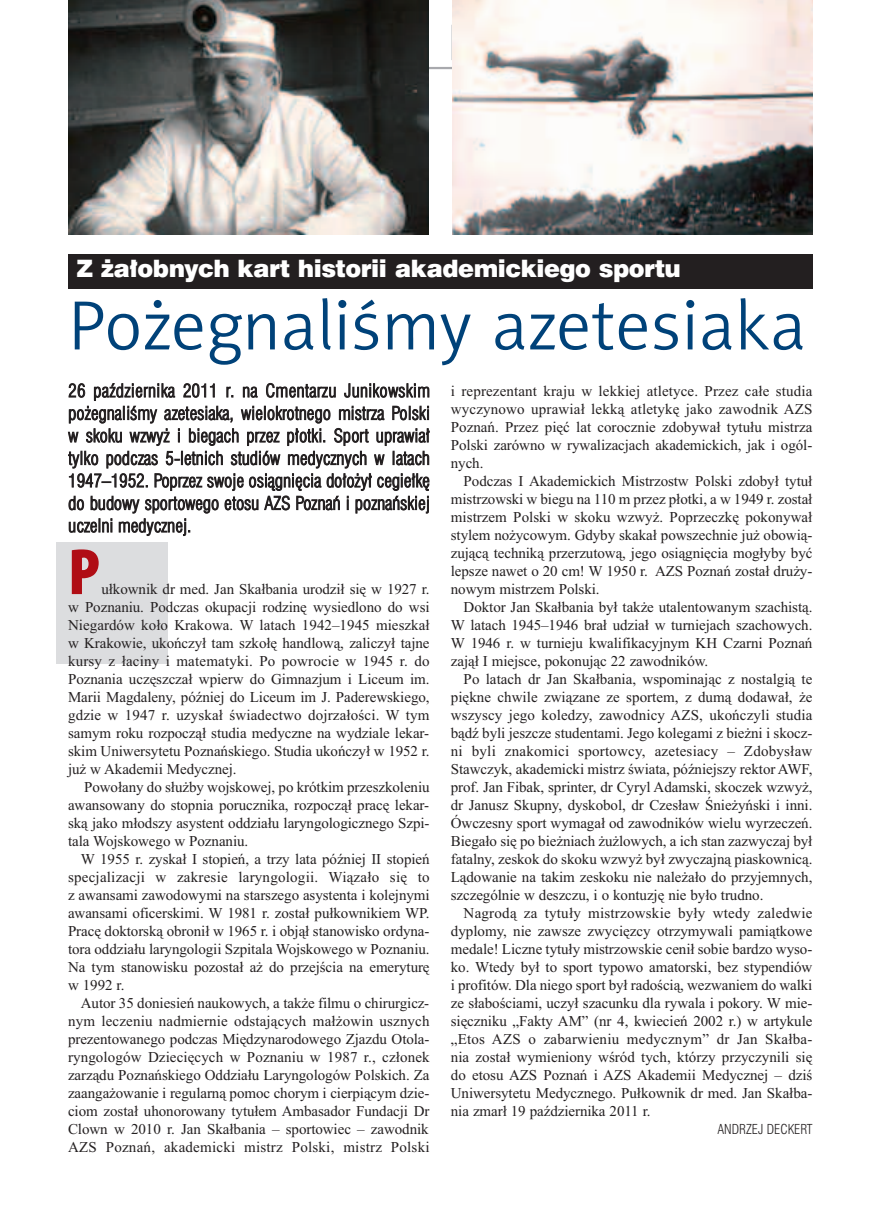
<style>
.page{position:relative;width:872px;height:1212px;background:#fff}
.page>*{position:absolute;margin:0;border:0;box-sizing:border-box;transform-origin:0 0}
.t1{font:70.5px "Naomi Sans EFNTT Light";color:#004279}
.t2{font:900 condensed 66px "Myriad Pro";color:#b00d15}
.t3{font:24px "Swis 721 Blk EU";letter-spacing:-.02em;color:#fff}
.t4{font:18px/22.5px "Swis 721 Lt Cn EU";color:#231f20;text-align:justify}
.t5{font:15px/18px "Times New Roman";letter-spacing:-.005em;color:#231f20;text-align:justify}
.t6{font:13.5px "Swis 721 Lt Cn EU";color:#231f20}
</style>
<div class="page">
<hr style="left:68px;top:67px;width:744px;height:2px;background:#a8a9ad">
<svg style="left:428px;top:20px;width:24px;height:46px"></svg>
<div style="left:68px;top:254px;width:744px;height:34px;background:#231f20"></div>
<img style="left:68px;top:0;width:360px;height:234px">
<img style="left:452px;top:0;width:360px;height:234px">
<div style="left:56px;top:542px;width:112px;height:121px;background:#dcdddf"></div>
<h3 class="t3" style="left:77px;top:253px;width:606px">Z żałobnych kart historii akademickiego sportu</h3>
<h1 class="t1" style="left:68px;top:285px;width:739px">Pożegnaliśmy azetesiaka</h1>
<p class="t4" style="left:68px;top:380px;width:363px">26 października 2011 r. na Cmentarzu Junikowskim pożegnaliśmy azetesiaka, wielokrotnego mistrza Polski w skoku wzwyż i biegach przez płotki. Sport uprawiał tylko podczas 5-letnich studiów medycznych w latach 1947–1952. Poprzez swoje osiągnięcia dołożył cegiełkę do budowy sportowego etosu AZS Poznań i poznańskiej uczelni medycznej.</p>
<h2 class="t2" style="left:68px;top:549px;width:33px">P</h2>
<p class="t5" style="left:451px;top:382px;width:363px">i reprezentant kraju w lekkiej atletyce. Przez całe studia wyczynowo uprawiał lekką atletykę jako zawodnik AZS Poznań. Przez pięć lat corocznie zdobywał tytułu mistrza Polski zarówno w rywalizacjach akademickich, jak i ogól&shy;nych.</p>
<p class="t5" style="left:451px;top:472px;width:363px;text-indent:13px">Podczas I Akademickich Mistrzostw Polski zdobył tytuł mistrzowski w biegu na 110 m przez płotki, a w 1949 r. został mistrzem Polski w skoku wzwyż. Poprzeczkę pokonywał stylem nożycowym. Gdyby skakał powszechnie już obowią&shy;zującą techniką przerzutową, jego osiągnięcia mogłyby być lepsze nawet o 20 cm! W 1950 r. AZS Poznań został druży&shy;nowym mistrzem Polski.</p>
<p class="t5" style="left:451px;top:598px;width:363px;text-indent:13px">Doktor Jan Skałbania był także utalentowanym szachistą.<br>W latach 1945–1946 brał udział w turniejach szachowych.<br>W 1946 r. w turnieju kwalifikacyjnym KH Czarni Poznań zajął I miejsce, pokonując 22 zawodników.</p>
<p class="t5" style="left:451px;top:670px;width:363px;text-indent:13px">Po latach dr Jan Skałbania, wspominając z nostalgią te piękne chwile związane ze sportem, z dumą dodawał, że wszyscy jego koledzy, zawodnicy AZS, ukończyli studia bądź byli jeszcze studentami. Jego kolegami z bieżni i skocz&shy;ni byli znakomici sportowcy, azetesiacy – Zdobysław Stawczyk, akademicki mistrz świata, późniejszy rektor AWF, prof. Jan Fibak, sprinter, dr Cyryl Adamski, skoczek wzwyż, dr Janusz Skupny, dyskobol, dr Czesław Śnieżyński i inni.<br>Ówczesny sport wymagał od zawodników wielu wyrzeczeń.<br>Biegało się po bieżniach żużlowych, a ich stan zazwyczaj był fatalny, zeskok do skoku wzwyż był zwyczajną piaskownicą.<br>Lądowanie na takim zeskoku nie należało do przyjemnych, szczególnie w deszczu, i o kontuzję nie było trudno.</p>
<p class="t5" style="left:451px;top:904px;width:363px;text-indent:13px">Nagrodą za tytuły mistrzowskie były wtedy zaledwie dyplomy, nie zawsze zwycięzcy otrzymywali pamiątkowe medale! Liczne tytuły mistrzowskie cenił sobie bardzo wyso&shy;ko. Wtedy był to sport typowo amatorski, bez stypendiów i profitów. Dla niego sport był radością, wezwaniem do walki ze słabościami, uczył szacunku dla rywala i pokory. W mie&shy;sięczniku „Fakty AM” (nr 4, kwiecień 2002 r.) w artykule „Etos AZS o zabarwieniu medycznym” dr Jan Skałba&shy;nia został wymieniony wśród tych, którzy przyczynili się do etosu AZS Poznań i AZS Akademii Medycznej – dziś Uniwersytetu Medycznego. Pułkownik dr med. Jan Skałba&shy;nia zmarł 19 października 2011 r.</p>
<p class="t6" style="left:717px;top:1121px;width:96px">ANDRZEJ DECKERT</p>
<p class="t5" style="left:68px;top:580px;width:363px;text-indent:33px">ułkownik dr med. Jan Skałbania urodził się w 1927 r. w Poznaniu. Podczas okupacji rodzinę wysiedlono do wsi Niegardów koło Krakowa. W latach 1942–1945 mieszkał w Krakowie, ukończył tam szkołę handlową, zaliczył tajne kursy z łaciny i matematyki. Po powrocie w 1945 r. do Poznania uczęszczał wpierw do Gimnazjum i Liceum im.<br>Marii Magdaleny, później do Liceum im J. Paderewskiego, gdzie w 1947 r. uzyskał świadectwo dojrzałości. W tym samym roku rozpoczął studia medyczne na wydziale lekar&shy;skim Uniwersytetu Poznańskiego. Studia ukończył w 1952 r. już w Akademii Medycznej.</p>
<p class="t5" style="left:68px;top:778px;width:363px;text-indent:16px">Powołany do służby wojskowej, po krótkim przeszkoleniu awansowany do stopnia porucznika, rozpoczął pracę lekar&shy;ską jako młodszy asystent oddziału laryngologicznego Szpi&shy;tala Wojskowego w Poznaniu.</p>
<p class="t5" style="left:68px;top:850px;width:363px;text-indent:13px">W 1955 r. zyskał I stopień, a trzy lata później II stopień specjalizacji w zakresie laryngologii. Wiązało się to z awansami zawodowymi na starszego asystenta i kolejnymi awansami oficerskimi. W 1981 r. został pułkownikiem WP.<br>Pracę doktorską obronił w 1965 r. i objął stanowisko ordyna&shy;tora oddziału laryngologii Szpitala Wojskowego w Poznaniu.<br>Na tym stanowisku pozostał aż do przejścia na emeryturę w 1992 r.</p>
<p class="t5" style="left:68px;top:994px;width:363px;text-indent:13px">Autor 35 doniesień naukowych, a także filmu o chirurgicz&shy;nym leczeniu nadmiernie odstających małżowin usznych prezentowanego podczas Międzynarodowego Zjazdu Otola&shy;ryngologów Dziecięcych w Poznaniu w 1987 r., członek zarządu Poznańskiego Oddziału Laryngologów Polskich. Za zaangażowanie i regularną pomoc chorym i cierpiącym dzie&shy;ciom został uhonorowany tytułem Ambasador Fundacji Dr Clown w 2010 r. Jan Skałbania – sportowiec – zawodnik AZS Poznań, akademicki mistrz Polski, mistrz Polski</p>
</div>
